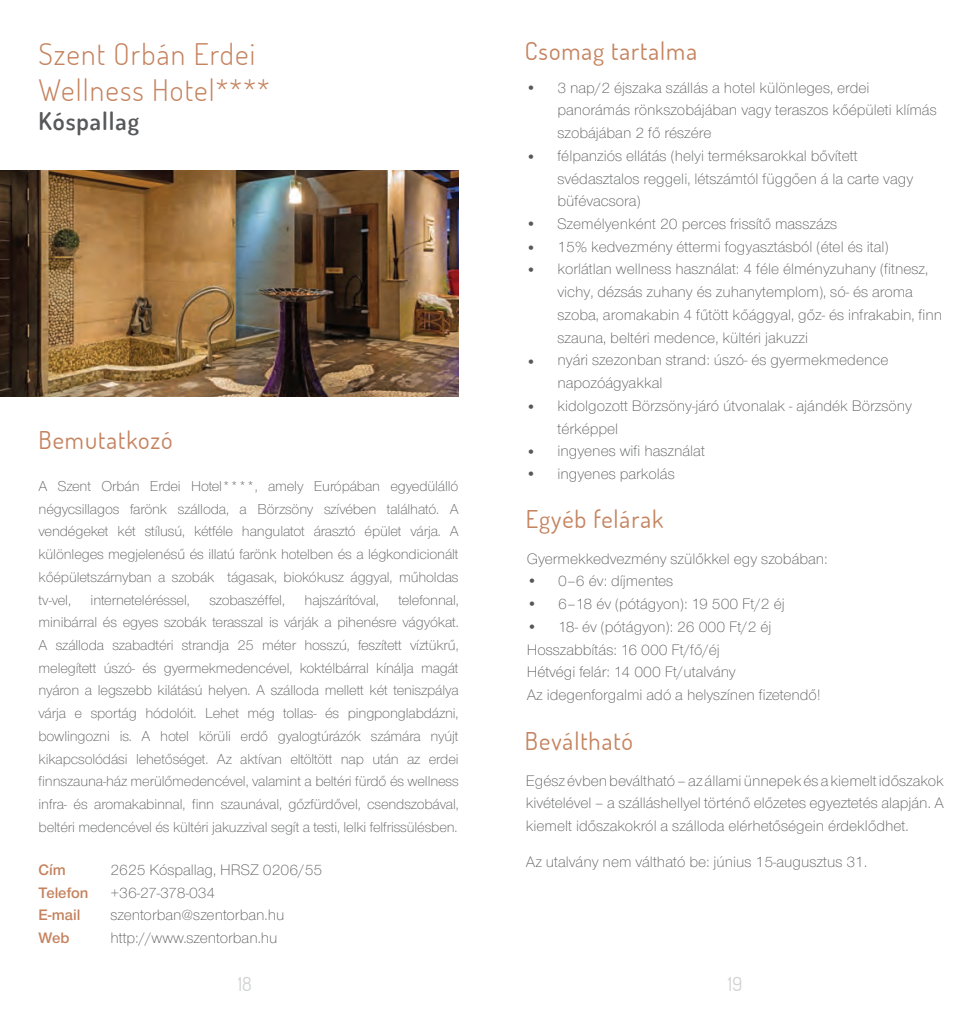
<style>
.page{position:relative;width:978px;height:1017px;background:#fff}
.page>*{position:absolute;margin:0;border:0;box-sizing:border-box;transform-origin:0 0}
.t1{font:300 29.75px/35.7px "Dosis";letter-spacing:.04em;color:#c5835f}
.t2{font:24.5px "Dosis";letter-spacing:.04em;color:#c5835f}
.t3{font:600 24.5px "Dosis";letter-spacing:.04em;color:#57585a}
.t4{font:19.25px "Dosis";color:#d1d2d4}
.t5{font:300 15.75px/22.8px "Nimbus Sans Novus TOT";color:#57585a}
.t6{font:15.75px/22.8px "Nimbus Sans Novus TOT Sem Bol";color:#c5835f}
.t7{font:300 14.88px/22.8px "Nimbus Sans Novus TOT";letter-spacing:-.01em;color:#57585a;text-align:justify}
</style>
<div class="page">
<img style="left:0;top:171px;width:458px;height:226px">
<h1 class="t1" style="left:39px;top:36px;width:232px">Szent Orbán Erdei<br>Wellness Hotel****</h1>
<h2 class="t3" style="left:39px;top:105px;width:102px">Kóspallag</h2>
<h2 class="t2" style="left:39px;top:423px;width:135px">Bemutatkozó</h2>
<p class="t7" style="left:39px;top:475px;width:421px">A Szent Orbán Erdei Hotel****, amely Európában egyedülálló négycsillagos farönk szálloda, a Börzsöny szívében található. A vendégeket két stílusú, kétféle hangulatot árasztó épület várja. A különleges megjelenésű és illatú farönk hotelben és a légkondicionált kőépületszárnyban a szobák tágasak, biokókusz ággyal, műholdas tv-vel,</p>
<p class="t7" style="left:91px;top:588px;width:101px">interneteléréssel,</p>
<p class="t7" style="left:209px;top:588px;width:77px">szobaszéffel,</p>
<p class="t7" style="left:304px;top:588px;width:76px">hajszárítóval,</p>
<p class="t7" style="left:39px;top:588px;width:421px;text-indent:360px">telefonnal, minibárral és egyes szobák terasszal is várják a pihenésre vágyókat.<br>A szálloda szabadtéri strandja 25 méter hosszú, feszített víztükrű, melegített úszó- és gyermekmedencével, koktélbárral kínálja magát nyáron a legszebb kilátású helyen. A szálloda mellett két teniszpálya várja e sportág hódolóit. Lehet még tollas- és pingponglabdázni, bowlingozni is. A hotel körüli erdő gyalogtúrázók számára nyújt kikapcsolódási lehetőséget. Az aktívan eltöltött nap után az erdei finnszauna-ház merülőmedencével, valamint a beltéri fürdő és wellness infra- és aromakabinnal, finn szaunával, gőzfürdővel, csendszobával, beltéri medencével és kültéri jakuzzival segít a testi, lelki felfrissülésben.</p>
<p class="t6" style="left:39px;top:858px;width:51px">Cím<br>Telefon<br>E-mail<br>Web</p>
<p class="t5" style="left:110px;top:858px;width:213px">2625 Kóspallag, HRSZ 0206/55 +36-27-378-034 szentorban@szentorban.hu http://www.szentorban.hu</p>
<p class="t4" style="left:238px;top:971px;width:16px">18</p>
<h2 class="t2" style="left:525px;top:35px;width:173px">Csomag tartalma</h2>
<p class="t5" style="left:557px;top:76px;width:386px;text-indent:-32px">• 3 nap/2 éjszaka szállás a hotel különleges, erdei panorámás rönkszobájában vagy teraszos kőépületi klímás szobájában 2 fő részére<br>félpanziós ellátás (helyi terméksarokkal bővített svédasztalos reggeli, létszámtól függően á la carte vagy büfévacsora)<br>Személyenként 20 perces frissítő masszázs<br>15% kedvezmény éttermi fogyasztásból (étel és ital) korlátlan wellness használat: 4 féle élményzuhany (fitnesz, vichy, dézsás zuhany és zuhanytemplom), só- és aroma szoba, aromakabin 4 fűtött kőággyal, gőz- és infrakabin, finn szauna, beltéri medence, kültéri jakuzzi<br>nyári szezonban strand: úszó- és gyermekmedence napozóágyakkal<br>kidolgozott Börzsöny-járó útvonalak - ajándék Börzsöny térképpel<br>ingyenes wifi használat<br>ingyenes parkolás</p>
<p class="t5" style="left:525px;top:145px;width:12px">•</p>
<p class="t5" style="left:525px;top:213px;width:12px;text-align:justify">• • •</p>
<p class="t5" style="left:525px;top:350px;width:12px">•</p>
<p class="t5" style="left:525px;top:395px;width:12px">•</p>
<p class="t5" style="left:525px;top:441px;width:12px;line-height:21.9px">• •</p>
<h2 class="t2" style="left:525px;top:503px;width:139px">Egyéb felárak</h2>
<p class="t5" style="left:526px;top:547px;width:302px">Gyermekkedvezmény szülőkkel egy szobában:</p>
<p class="t5" style="left:526px;top:570px;width:148px">• 0–6 év: díjmentes</p>
<p class="t5" style="left:526px;top:593px;width:259px">• 6–18 év (pótágyon): 19 500 Ft/2 éj</p>
<p class="t5" style="left:526px;top:615px;width:295px">• 18- év (pótágyon): 26 000 Ft/2 éj Hosszabbítás: 16 000 Ft/fő/éj<br>Hétvégi felár: 14 000 Ft/utalvány<br>Az idegenforgalmi adó a helyszínen fizetendő!</p>
<h2 class="t2" style="left:525px;top:725px;width:109px">Beváltható</h2>
<p class="t5" style="left:525px;top:769px;width:419px;text-align:justify">Egész évben beváltható – az állami ünnepek és a kiemelt időszakok kivételével – a szálláshellyel történő előzetes egyeztetés alapján. A kiemelt időszakokról a szálloda elérhetőségein érdeklődhet.</p>
<p class="t5" style="left:525px;top:850px;width:343px">Az utalvány nem váltható be: június 15-augusztus 31.</p>
<p class="t4" style="left:727px;top:971px;width:16px">19</p>
</div>
